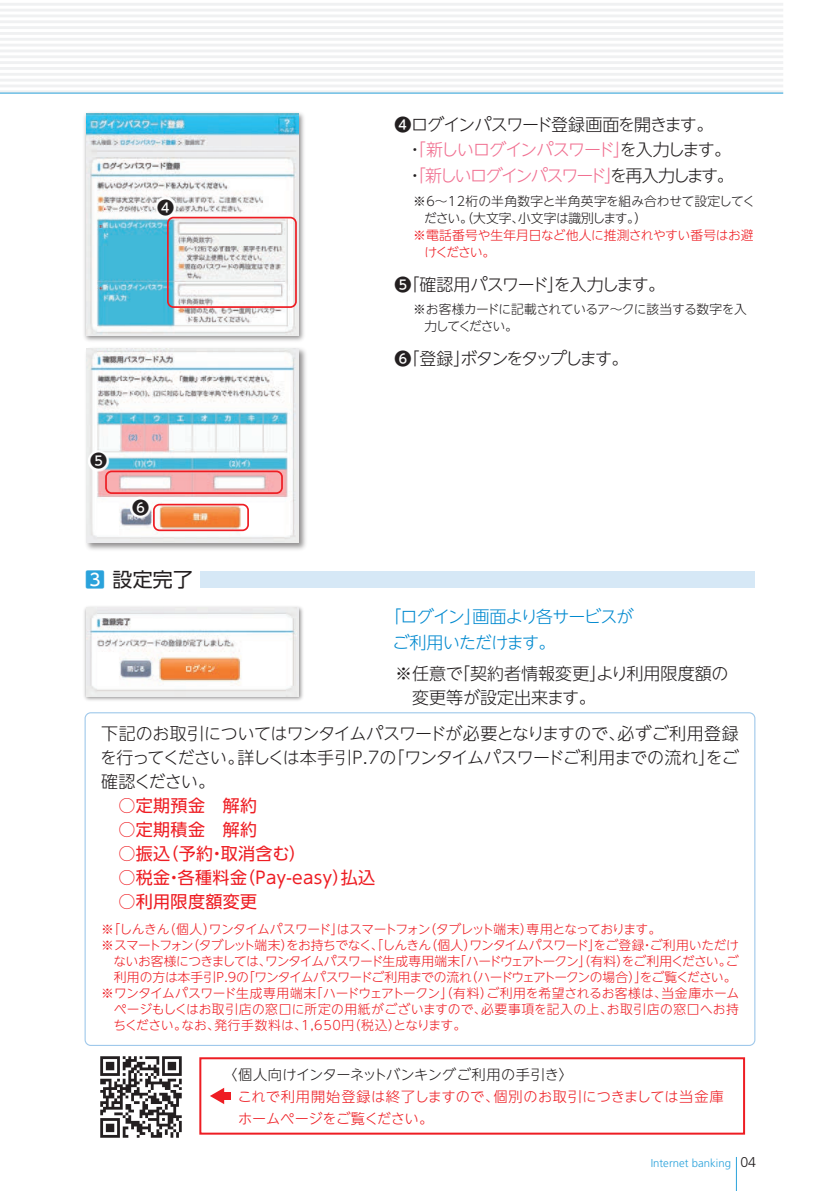
<style>
.page{position:relative;width:840px;height:1191px;background:#fff}
.page>*{position:absolute;margin:0;border:0;box-sizing:border-box;transform-origin:0 0}
.t1{font:19.8px "UD Shin Go NT Pro";color:#231f20}
.t2{font:300 17px/24px "UD Shin Go NT Pro";letter-spacing:-.065em;color:#231f20;text-align:justify}
.t3{font:300 17px/25.6px "UD Shin Go NT Pro";letter-spacing:-.085em;color:#231f20}
.t4{font:17px/24px "UD Shin Go NT Pro";letter-spacing:.02em;color:#ee1d23}
.t5{font:300 17px/24.2px "UD Shin Go NT Pro";color:#231f20}
.t6{font:300 17px/25.6px "UD Shin Go NT Pro";letter-spacing:-.05em;color:#0089cf}
.t7{font:300 17px "UD Shin Go NT Pro";letter-spacing:-.11em;color:#231f20}
.t8{font:500 17px "UD Shin Go NT Pro";color:#231f20}
.t9{font:300 14.2px/22px "UD Shin Go NT Pro";letter-spacing:.015em;color:#ee1d23}
.t10{font:300 14.2px "UD Shin Go NT Pro";letter-spacing:-.01em;color:#231f20}
.t11{font:300 12.8px/17px "UD Shin Go NT Pro";letter-spacing:-.03em;color:#ee1d23}
.t12{font:300 12.8px "UD Shin Go NT Pro";letter-spacing:-.055em;color:#ee1d23}
.t13{font:300 12.8px "UD Shin Go NT Pro";letter-spacing:-.07em;color:#ee1d23}
.t14{font:300 12.8px "UD Shin Go NT Pro";letter-spacing:-.06em;color:#ee1d23}
.t15{font:300 12.8px "UD Shin Go NT Pro";letter-spacing:-.05em;color:#ee1d23}
.t16{font:300 12.8px "UD Shin Go NT Pro";letter-spacing:.035em;color:#ee1d23}
.t17{font:300 12.8px/17px "UD Shin Go NT Pro";color:#231f20}
.t18{font:300 12.8px/17px "UD Shin Go NT Pro";letter-spacing:-.03em;color:#231f20}
.t19{font:300 12.8px "UD Shin Go NT Pro";color:#ee1d23}
.t20{font:300 11.4px "Frutiger LT Std";color:#2aa2db}
.s1{font-weight:500;color:#2aa2db}
.s2{font-weight:500}
.s3{color:#f17091}
.s4{font-size:14.2px;color:#231f20}
</style>
<div class="page">
<img style="left:100px;top:1056px;width:82px;height:82px">
<hr style="left:0;top:3px;width:782px;height:3px;background:#f0f1f2">
<hr style="left:0;top:9px;width:782px;height:3px;background:#f0f1f2">
<hr style="left:0;top:15px;width:782px;height:2px;background:#f0f1f2">
<hr style="left:0;top:20px;width:782px;height:3px;background:#f0f1f2">
<hr style="left:0;top:26px;width:782px;height:3px;background:#f0f1f2">
<hr style="left:0;top:32px;width:782px;height:3px;background:#f0f1f2">
<hr style="left:0;top:38px;width:782px;height:3px;background:#f0f1f2">
<hr style="left:0;top:44px;width:782px;height:3px;background:#f0f1f2">
<hr style="left:0;top:50px;width:782px;height:2px;background:#f0f1f2">
<hr style="left:0;top:55px;width:782px;height:3px;background:#f0f1f2">
<hr style="left:0;top:61px;width:782px;height:3px;background:#f0f1f2">
<hr style="left:0;top:67px;width:782px;height:3px;background:#f0f1f2">
<hr style="left:0;top:73px;width:782px;height:3px;background:#f0f1f2">
<hr style="left:0;top:79px;width:782px;height:3px;background:#f0f1f2">
<hr style="left:0;top:85px;width:782px;height:2px;background:#f0f1f2">
<hr style="left:0;top:90px;width:782px;height:3px;background:#f0f1f2">
<hr style="left:0;top:93px;width:782px;height:1px;background:#2aa2db">
<div style="left:200px;top:570px;width:554px;height:17px;background:#d6e8f6"></div>
<img style="left:84px;top:112px;width:220px;height:229px">
<img style="left:86px;top:114px;width:212px;height:221px">
<img style="left:86px;top:348px;width:220px;height:202px">
<img style="left:87px;top:349px;width:211px;height:194px">
<img style="left:84px;top:606px;width:219px;height:95px">
<img style="left:86px;top:608px;width:212px;height:88px">
<div style="left:167px;top:217px;width:130px;height:91px;border:2px solid #ee1d23;border-radius:6px"></div>
<svg style="left:154px;top:196px;width:23px;height:25px"></svg>
<div style="left:105px;top:470px;width:178px;height:24px;border:2px solid #ee1d23;border-radius:6px"></div>
<svg style="left:87px;top:449px;width:23px;height:26px"></svg>
<div style="left:153px;top:504px;width:96px;height:27px;border:2px solid #ee1d23;border-radius:6px"></div>
<svg style="left:129px;top:496px;width:23px;height:27px"></svg>
<div style="left:199px;top:1057px;width:545px;height:77px;border:2px solid #ee1d23"></div>
<div style="left:219px;top:1092px;width:12px;height:7px;background:#ee1d23"></div>
<svg style="left:210px;top:1088px;width:14px;height:16px"></svg>
<hr style="left:735px;top:1157px;width:1px;height:34px;background:#2aa2db">
<p class="t8" style="left:157px;top:193px;width:19px">❹</p>
<p class="t8" style="left:90px;top:447px;width:19px">❺</p>
<p class="t8" style="left:132px;top:494px;width:19px">❻</p>
<p class="t1" style="left:85px;top:563px;width:109px"><span class="s1">3</span> 設定完了</p>
<p class="t3" style="left:394px;top:111px;width:340px"><span class="s2">❹</span>ログインパスワード登録画面を開きます。　・<span class="s3">「新しいログインパスワード」</span>を入力します。　・<span class="s3">「新しいログインパスワード」</span>を再入力します。</p>
<p class="t17" style="left:424px;top:192px;width:332px;text-indent:-11px">※6～12桁の半角数字と半角英字を組み合わせて設定してください。（大文字、小文字は識別します。）</p>
<p class="t11" style="left:424px;top:226px;width:330px;text-indent:-11px">※電話番号や生年月日など他人に推測されやすい番号はお避けください。</p>
<p class="t2" style="left:394px;top:272px;width:272px"><span class="s2">❺</span>「確認用パスワード」を入力します。</p>
<p class="t18" style="left:424px;top:301px;width:323px;text-indent:-11px">※お客様カードに記載されているア～クに該当する数字を入力してください。</p>
<p class="t7" style="left:394px;top:344px;width:235px"><span class="s2">❻</span>「登録」ボタンをタップします。</p>
<p class="t6" style="left:392px;top:603px;width:242px">｢ログイン｣画面より各サービスがご利用いただけます。</p>
<p class="t5" style="left:395px;top:661px;width:334px">※任意で「契約者情報変更」より利用限度額の　変更等が設定出来ます。</p>
<p class="t2" style="left:100px;top:721px;width:640px">下記のお取引についてはワンタイムパスワードが必要となりますので、必ずご利用登録を行ってください。詳しくは本手引P.7の「ワンタイムパスワードご利用までの流れ」をご確認ください。</p>
<p class="t4" style="left:101px;top:793px;width:275px">　○定期預金　解約<br>　○定期積金　解約<br>　○振込（予約・取消含む）<br>　○税金・各種料金（Pay-easy）払込　○利用限度額変更</p>
<p class="t15" style="left:101px;top:919px;width:561px">※「しんきん（個人）ワンタイムパスワード」はスマートフォン（タブレット端末）専用となっております。</p>
<p class="t12" style="left:101px;top:935px;width:639px">※スマートフォン（タブレット端末）をお持ちでなく、「しんきん（個人）ワンタイムパスワード」をご登録・ご利用いただけ</p>
<p class="t13" style="left:113px;top:951px;width:626px">ないお客様につきましては、ワンタイムパスワード生成専用端末「ハードウェアトークン」（有料）をご利用ください。ご</p>
<p class="t14" style="left:114px;top:967px;width:623px">利用の方は本手引P.9の「ワンタイムパスワードご利用までの流れ（ハードウェアトークンの場合）」をご覧ください。</p>
<p class="t11" style="left:101px;top:984px;width:639px">※ワンタイムパスワード生成専用端末「ハードウェアトークン」（有料）ご利用を希望されるお客様は、当金庫ホーム</p>
<p class="t16" style="left:114px;top:999px;width:626px">ページもしくはお取引店の窓口に所定の用紙がございますので、必要事項を記入の上、お取引店の窓口へお持</p>
<p class="t19" style="left:113px;top:1015px;width:354px">ちください。なお、発行手数料は、1,650円（税込）となります。</p>
<p class="t10" style="left:223px;top:1062px;width:351px">〈個人向けインターネットバンキングご利用の手引き〉</p>
<p class="t9" style="left:237px;top:1084px;width:487px">これで利用開始登録は終了しますので、個別のお取引につきましては当金庫ホームページをご覧ください。</p>
<p class="t20" style="left:650px;top:1156px;width:107px">Internet banking <span class="s4">04</span></p>
</div>
